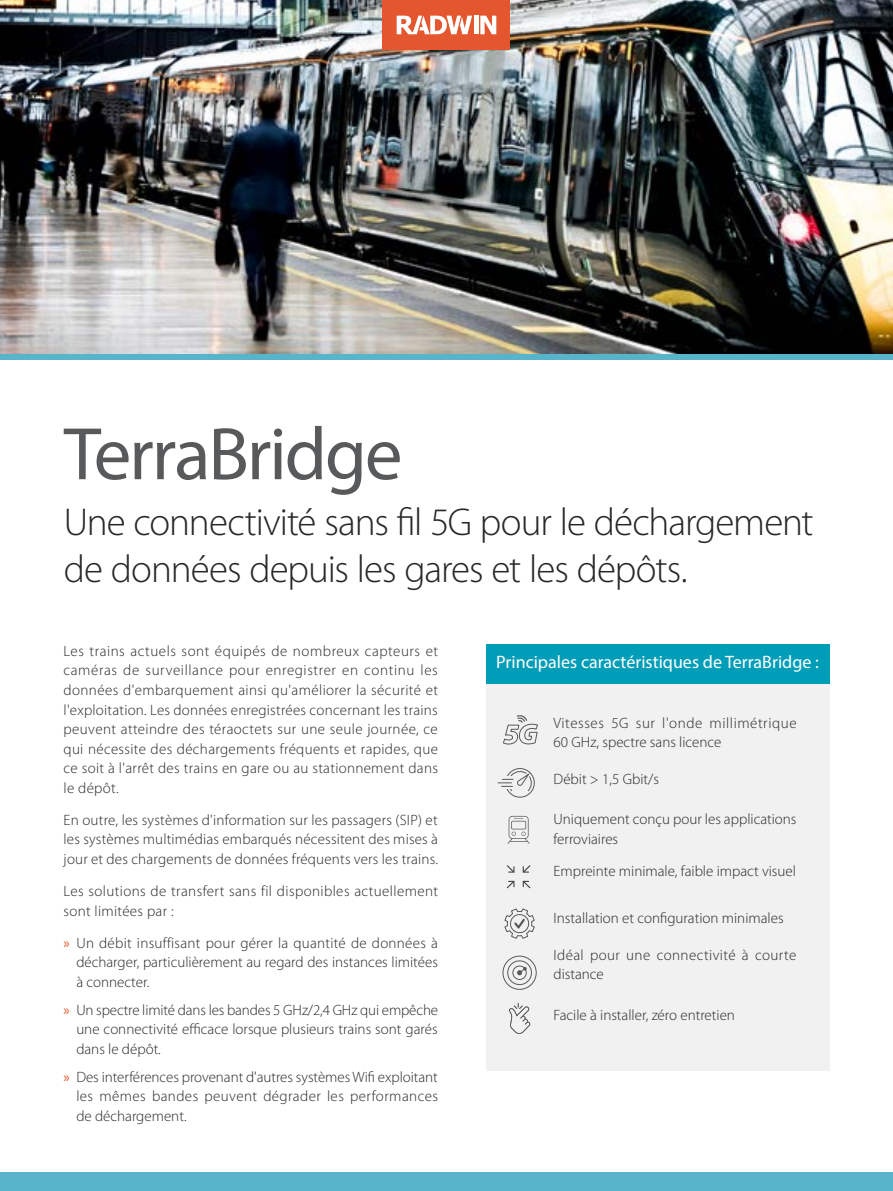
<style>
.page{position:relative;width:893px;height:1191px;background:#fff}
.page>*{position:absolute;margin:0;border:0;box-sizing:border-box;transform-origin:0 0}
.t1{font:75px "Myriad Pro";letter-spacing:-.03em;color:#58595b}
.t2{font:300 39px/46.8px "Myriad Pro";letter-spacing:-.025em;color:#292829}
.t3{font:18px "Myriad Pro";color:#fff}
.t4{font:300 15px/19.5px "Myriad Pro";color:#292829;text-align:justify}
.t5{font:300 15px/19.5px "Myriad Pro";letter-spacing:.025em;color:#292829}
.t6{font:300 15px/19.5px "Myriad Pro";letter-spacing:.04em;color:#292829}
.t7{font:300 15px/19.5px "Myriad Pro";letter-spacing:.03em;color:#292829}
.s1{font-weight:400;color:#e4562e}
</style>
<div class="page">
<img style="left:0;top:0;width:893px;height:355px">
<div style="left:486px;top:644px;width:343px;height:427px;background:#f1f1f2"></div>
<div style="left:486px;top:644px;width:343px;height:40px;background:#009db9"></div>
<div style="left:0;top:1172px;width:893px;height:19px;background:#58b4cb"></div>
<div style="left:0;top:355px;width:893px;height:5px;background:#58b4cb"></div>
<div style="left:383px;top:0;width:127px;height:49px;background:#e4562e"></div>
<hr style="left:474px;top:16px;width:4px;height:18px;background:#fff">
<svg style="left:480px;top:16px;width:16px;height:18px"></svg>
<svg style="left:397px;top:16px;width:75px;height:18px"></svg>
<svg style="left:503px;top:715px;width:35px;height:30px"></svg>
<div style="left:505px;top:768px;width:30px;height:29px;border:1px solid #58595b;border-radius:50%"></div>
<svg style="left:498px;top:770px;width:34px;height:22px"></svg>
<svg style="left:507px;top:816px;width:23px;height:28px"></svg>
<svg style="left:506px;top:865px;width:9px;height:8px"></svg>
<svg style="left:522px;top:865px;width:9px;height:8px"></svg>
<svg style="left:522px;top:880px;width:9px;height:9px"></svg>
<svg style="left:506px;top:880px;width:9px;height:9px"></svg>
<svg style="left:504px;top:908px;width:31px;height:31px"></svg>
<div style="left:512px;top:965px;width:15px;height:14px;border:1px solid #58595b;border-radius:50%"></div>
<div style="left:507px;top:960px;width:25px;height:25px;border:1px solid #58595b;border-radius:50%"></div>
<div style="left:503px;top:955px;width:34px;height:34px;border:1px solid #58595b;border-radius:50%"></div>
<svg style="left:517px;top:967px;width:10px;height:8px"></svg>
<svg style="left:509px;top:1003px;width:22px;height:31px"></svg>
<h1 class="t1" style="left:64px;top:408px;width:340px">TerraBridge</h1>
<h2 class="t2" style="left:64px;top:498px;width:751px">Une connectivité sans fil 5G pour le déchargement de données depuis les gares et les dépôts.</h2>
<p class="t4" style="left:64px;top:641px;width:376px">Les trains actuels sont équipés de nombreux capteurs et caméras de surveillance pour enregistrer en continu les données d'embarquement ainsi qu'améliorer la sécurité et l'exploitation. Les données enregistrées concernant les trains peuvent atteindre des téraoctets sur une seule journée, ce qui nécessite des déchargements fréquents et rapides, que ce soit à l'arrêt des trains en gare ou au stationnement dans le dépôt.</p>
<p class="t4" style="left:64px;top:810px;width:376px">En outre, les systèmes d'information sur les passagers (SIP) et les systèmes multimédias embarqués nécessitent des mises à jour et des chargements de données fréquents vers les trains.</p>
<p class="t5" style="left:64px;top:881px;width:376px">Les solutions de transfert sans fil disponibles actuellement sont limitées par :</p>
<p class="t4" style="left:76px;top:933px;width:363px;text-indent:-13px"><span class="s1">»</span> Un débit insuffisant pour gérer la quantité de données à décharger, particulièrement au regard des instances limitées à connecter.</p>
<p class="t4" style="left:76px;top:1000px;width:363px;text-indent:-13px"><span class="s1">»</span> Un spectre limité dans les bandes 5 GHz/2,4 GHz qui empêche une connectivité efficace lorsque plusieurs trains sont garés dans le dépôt.</p>
<p class="t4" style="left:76px;top:1067px;width:363px;text-indent:-13px"><span class="s1">»</span> Des interférences provenant d'autres systèmes Wifi exploitant les mêmes bandes peuvent dégrader les performances de déchargement.</p>
<p class="t3" style="left:496px;top:651px;width:324px">Principales caractéristiques de TerraBridge :</p>
<p class="t6" style="left:553px;top:712px;width:245px">Vitesses 5G sur l'onde millimétrique<br>60 GHz, spectre sans licence</p>
<p class="t4" style="left:553px;top:768px;width:107px">Débit &gt; 1,5 Gbit/s</p>
<p class="t4" style="left:553px;top:809px;width:244px">Uniquement conçu pour les applications ferroviaires</p>
<p class="t4" style="left:553px;top:861px;width:244px">Empreinte minimale, faible impact visuel</p>
<p class="t4" style="left:553px;top:908px;width:232px">Installation et configuration minimales</p>
<p class="t7" style="left:553px;top:945px;width:244px">Idéal pour une connectivité à courte distance</p>
<p class="t4" style="left:553px;top:1005px;width:183px">Facile à installer, zéro entretien</p>
</div>
